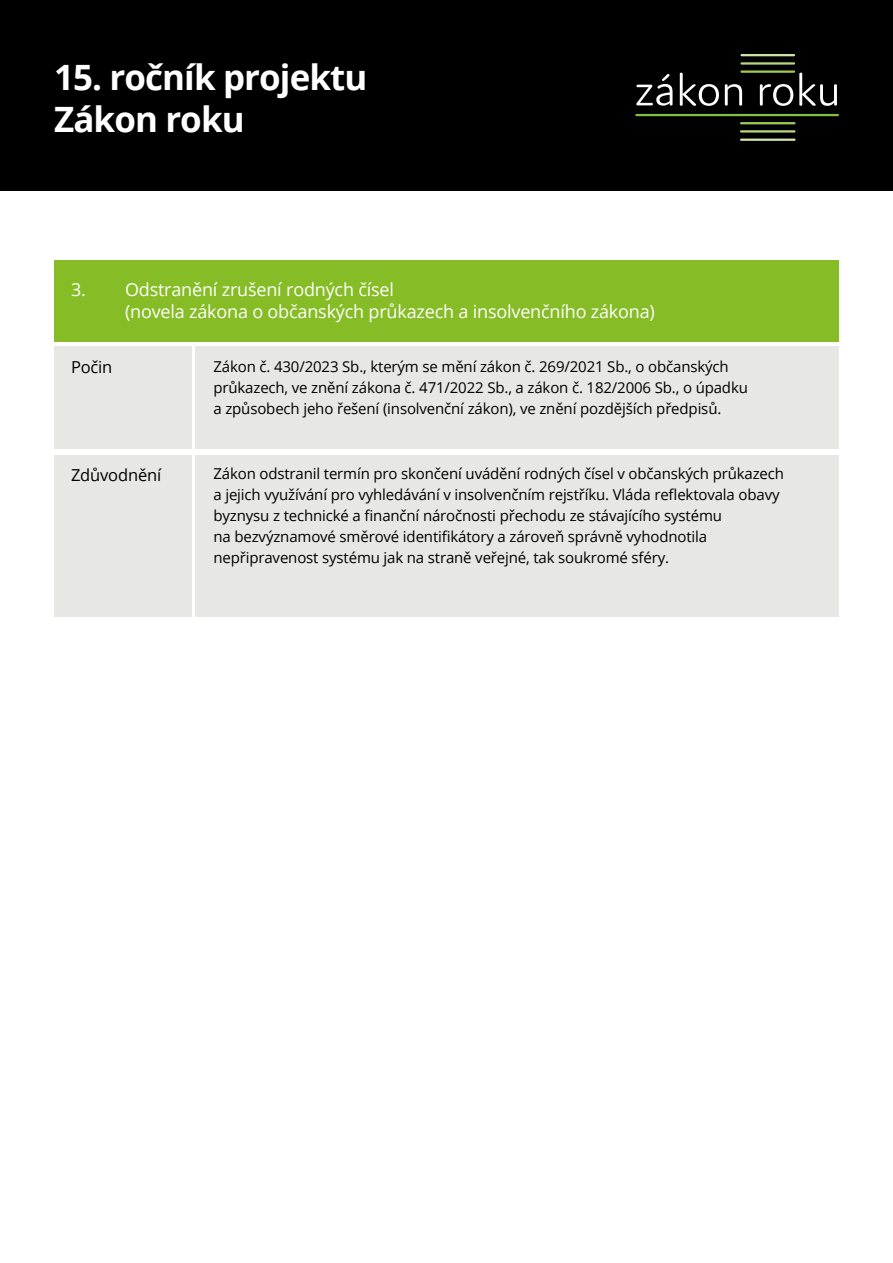
<style>
.page{position:relative;width:893px;height:1263px;background:#fff}
.page>*{position:absolute;margin:0;border:0;box-sizing:border-box;transform-origin:0 0}
.t1{font:700 34.95px/41.8px "Open Sans";letter-spacing:-.025em;color:#fff}
.t2{font:18px/21.6px "Open Sans";letter-spacing:-.01em;color:#fff}
.t3{font:16.5px "Open Sans";letter-spacing:-.01em;color:#000}
.t4{font:15px/21px "Open Sans";letter-spacing:-.01em;color:#000}
</style>
<div class="page">
<div style="left:0;top:0;width:893px;height:191px;background:#000"></div>
<hr style="left:635px;top:114px;width:204px;height:2px;background:#87bd40">
<hr style="left:740px;top:122px;width:55px;height:2px;background:#9ec952">
<hr style="left:740px;top:130px;width:55px;height:3px;background:#b5d67c">
<hr style="left:740px;top:139px;width:55px;height:2px;background:#cfe3a9">
<hr style="left:740px;top:70px;width:55px;height:3px;background:#9ec952">
<hr style="left:740px;top:62px;width:55px;height:3px;background:#b5d67c">
<hr style="left:740px;top:54px;width:55px;height:2px;background:#cfe3a9">
<svg style="left:636px;top:74px;width:36px;height:32px"></svg>
<svg style="left:680px;top:73px;width:39px;height:33px"></svg>
<svg style="left:725px;top:84px;width:17px;height:22px"></svg>
<svg style="left:760px;top:84px;width:33px;height:22px"></svg>
<svg style="left:799px;top:73px;width:38px;height:33px"></svg>
<div style="left:54px;top:260px;width:785px;height:82px;background:#86bc25"></div>
<div style="left:54px;top:347px;width:137px;height:102px;background:#e7e7e6"></div>
<div style="left:196px;top:347px;width:643px;height:102px;background:#e7e7e6"></div>
<div style="left:54px;top:455px;width:137px;height:162px;background:#e7e7e6"></div>
<div style="left:196px;top:455px;width:643px;height:162px;background:#e7e7e6"></div>
<h1 class="t1" style="left:54px;top:55px;width:315px">15. ročník projektu<br>Zákon roku</h1>
<p class="t2" style="left:125px;top:279px;width:531px;text-indent:-54px">3. Odstranění zrušení rodných čísel<br>(novela zákona o občanských průkazech a insolvenčního zákona)</p>
<p class="t3" style="left:71px;top:355px;width:43px">Počin</p>
<p class="t4" style="left:213px;top:355px;width:536px">Zákon č. 430/2023 Sb., kterým se mění zákon č. 269/2021 Sb., o občanských průkazech, ve znění zákona č. 471/2022 Sb., a zákon č. 182/2006 Sb., o úpadku a způsobech jeho řešení (insolvenční zákon), ve znění pozdějších předpisů.</p>
<p class="t3" style="left:71px;top:463px;width:92px">Zdůvodnění</p>
<p class="t4" style="left:213px;top:463px;width:572px">Zákon odstranil termín pro skončení uvádění rodných čísel v občanských průkazech a jejich využívání pro vyhledávání v insolvenčním rejstříku. Vláda reflektovala obavy byznysu z technické a finanční náročnosti přechodu ze stávajícího systému<br>na bezvýznamové směrové identifikátory a zároveň správně vyhodnotila nepřipravenost systému jak na straně veřejné, tak soukromé sféry.</p>
</div>
